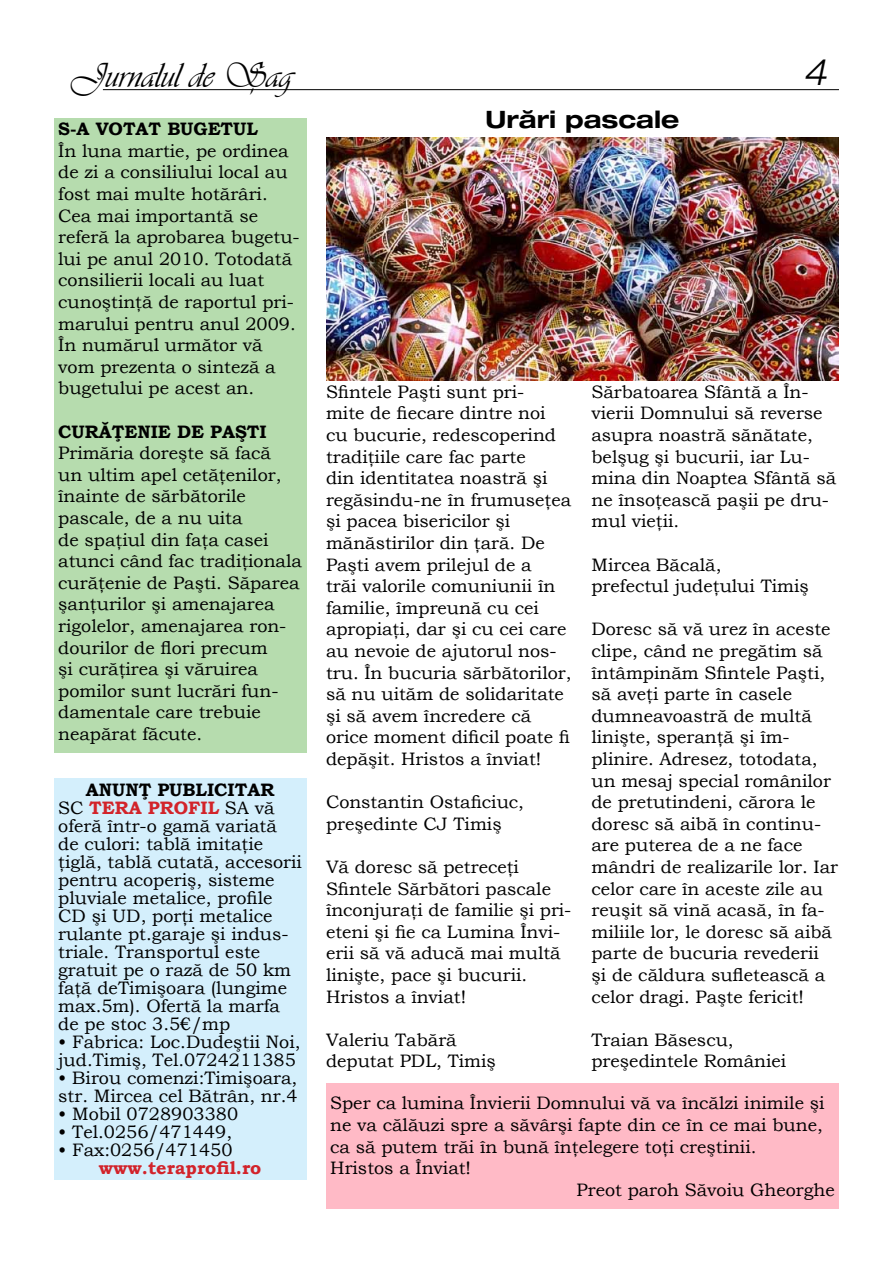
<style>
.page{position:relative;width:893px;height:1263px;background:#fff}
.page>*{position:absolute;margin:0;border:0;box-sizing:border-box;transform-origin:0 0}
.t1{font:36px "Vivaldii";color:#000}
.t2{font:italic 300 expanded 36px "Helvetica Neue LT Pro";color:#000}
.t3{font:700 expanded 24px "Helvetica Neue LT Pro";color:#000}
.t4{font:18px/21.6px "Bookman Old Style";color:#000}
.t5{font:700 18px "Bookman Old Style";color:#000}
.t6{font:700 18px "Bookman Old Style";color:#d2232a}
.s1{font-weight:700}
.s2{font-weight:700;color:#d2232a}
</style>
<div class="page">
<hr style="left:103px;top:89px;width:736px;height:1px;background:#000">
<div style="left:54px;top:118px;width:252px;height:634px;background:#b6dcae"></div>
<div style="left:54px;top:778px;width:252px;height:402px;background:#d4effc"></div>
<img style="left:326px;top:138px;width:513px;height:243px">
<div style="left:326px;top:1083px;width:513px;height:126px;background:#ffbac6"></div>
<h1 class="t1" style="left:72px;top:54px;width:223px">Jurnalul de Sag</h1>
<h1 class="t1" style="left:252px;top:57px;width:8px">,</h1>
<p class="t5" style="left:58px;top:116px;width:79px">S-A VOTAT</p>
<p class="t5" style="left:167px;top:116px;width:92px">BUGETUL</p>
<p class="t4" style="left:58px;top:140px;width:243px">În luna martie, pe ordinea de zi a consiliului local au fost mai multe hotărâri.<br>Cea mai importantă se referă la aprobarea bugetu&shy;lui pe anul 2010. Totodată consilierii locali au luat cunoştinţă de raportul pri&shy;marului pentru anul 2009.<br>În numărul următor vă vom prezenta o sinteză a bugetului pe acest an.</p>
<p class="t5" style="left:58px;top:418px;width:176px">CURĂŢENIE DE PAŞTI</p>
<p class="t4" style="left:58px;top:442px;width:245px">Primăria doreşte să facă<br>un ultim apel cetăţenilor, înainte de sărbătorile pascale, de a nu uita<br>de spaţiul din faţa casei atunci când fac tradiţionala curăţenie de Paşti. Săparea şanţurilor şi amenajarea rigolelor, amenajarea ron&shy;dourilor de flori precum<br>şi curăţirea şi văruirea pomilor sunt lucrări fun&shy;damentale care trebuie neapărat făcute.</p>
<p class="t4" style="left:58px;top:780px;width:245px;line-height:18px;text-indent:137px"><span class="s1">LICITAR<br></span>SC <span class="s2">TERA PRO FIL</span> SA vă oferă într-o gamă variată<br>de culori: tablă imitaţie ţiglă, tablă cutată, accesorii pentru acoperiş, sisteme pluviale metalice, profile<br>CD şi UD, porţi metalice rulante pt.garaje şi indus&shy;triale. Transportul este gratuit pe o rază de 50 km faţă deTimişoara (lungime max.5m). Ofertă la marfa de pe stoc 3.5€/mp</p>
<p class="t4" style="left:58px;top:1032px;width:244px;line-height:18px">• Fabrica: Loc.Dudeştii Noi, jud.Timiş, Tel.0724211385</p>
<p class="t4" style="left:58px;top:1068px;width:241px;line-height:18px">• Birou comenzi:Timişoara, str. Mircea cel Bătrân, nr.4</p>
<p class="t4" style="left:58px;top:1103px;width:181px">• Mobil 0728903380</p>
<p class="t4" style="left:58px;top:1121px;width:175px">• Tel.0256/471449,</p>
<p class="t4" style="left:58px;top:1139px;width:176px">• Fax:0256/471450</p>
<p class="t6" style="left:99px;top:1154px;width:164px">WWW.TERAPROFIL.RO</p>
<p class="t5" style="left:86px;top:776px;width:15px">ANUNŢ</p>
<p class="t5" style="left:157px;top:776px;width:14px">PUB</p>
<h2 class="t3" style="left:486px;top:104px;width:195px">Urări pascale</h2>
<h1 class="t2" style="left:803px;top:50px;width:26px">4</h1>
<p class="t4" style="left:326px;top:381px;width:247px">Sfintele Paşti sunt pri-<br>mite de fiecare dintre noi cu bucurie, redescoperind tradiţiile care fac parte<br>din identitatea noastră şi regăsindu-ne în frumuseţea şi pacea bisericilor şi mănăstirilor din ţară. De<br>Paşti avem prilejul de a<br>trăi valorile comuniunii în familie, împreună cu cei apropiaţi, dar şi cu cei care au nevoie de ajutorul nos&shy;tru. În bucuria sărbătorilor, să nu uităm de solidaritate şi să avem încredere că orice moment dificil poate fi depăşit. Hristos a înviat!</p>
<p class="t4" style="left:326px;top:791px;width:199px">Constantin Ostaficiuc, preşedinte CJ Timiş</p>
<p class="t4" style="left:326px;top:856px;width:247px">Vă doresc să petreceţi<br>Sfintele Sărbători pascale înconjuraţi de familie şi pri&shy;eteni şi fie ca Lumina Învi&shy;erii să vă aducă mai multă linişte, pace şi bucurii.<br>Hristos a înviat!</p>
<p class="t4" style="left:326px;top:1029px;width:171px">Valeriu Tabără deputat PDL, Timiş</p>
<p class="t4" style="left:591px;top:381px;width:246px">Sărbatoarea Sfântă a În&shy;vierii Domnului să reverse asupra noastră sănătate, belşug şi bucurii, iar Lu&shy;mina din Noaptea Sfântă să ne însoţească paşii pe dru&shy;mul vieţii.</p>
<p class="t4" style="left:591px;top:554px;width:219px">Mircea Băcală,<br>prefectul judeţului Timiş</p>
<p class="t4" style="left:591px;top:618px;width:248px">Doresc să vă urez în aceste clipe, când ne pregătim să întâmpinăm Sfintele Paşti, să aveţi parte în casele dumneavoastră de multă linişte, speranţă şi îm&shy;plinire. Adresez, totodata, un mesaj special românilor de pretutindeni, cărora le doresc să aibă în continu&shy;are puterea de a ne face mândri de realizarile lor. Iar celor care în aceste zile au reuşit să vină acasă, în fa&shy;miliile lor, le doresc să aibă parte de bucuria revederii şi de căldura sufletească a celor dragi. Paşte fericit!</p>
<p class="t4" style="left:591px;top:1029px;width:196px">Traian Băsescu, preşedintele României</p>
<p class="t4" style="left:330px;top:1092px;width:496px">Sper ca lumina Învierii Domnului vă va încălzi inimile şi</p>
<p class="t4" style="left:330px;top:1114px;width:494px">ne va călăuzi spre a săvârşi fapte din ce în ce mai bune,</p>
<p class="t4" style="left:330px;top:1136px;width:428px">ca să putem trăi în bună înţelegere toţi creştinii.</p>
<p class="t4" style="left:330px;top:1157px;width:142px">Hristos a Înviat!</p>
<p class="t4" style="left:577px;top:1179px;width:260px">Preot paroh Săvoiu Gheorghe</p>
</div>
